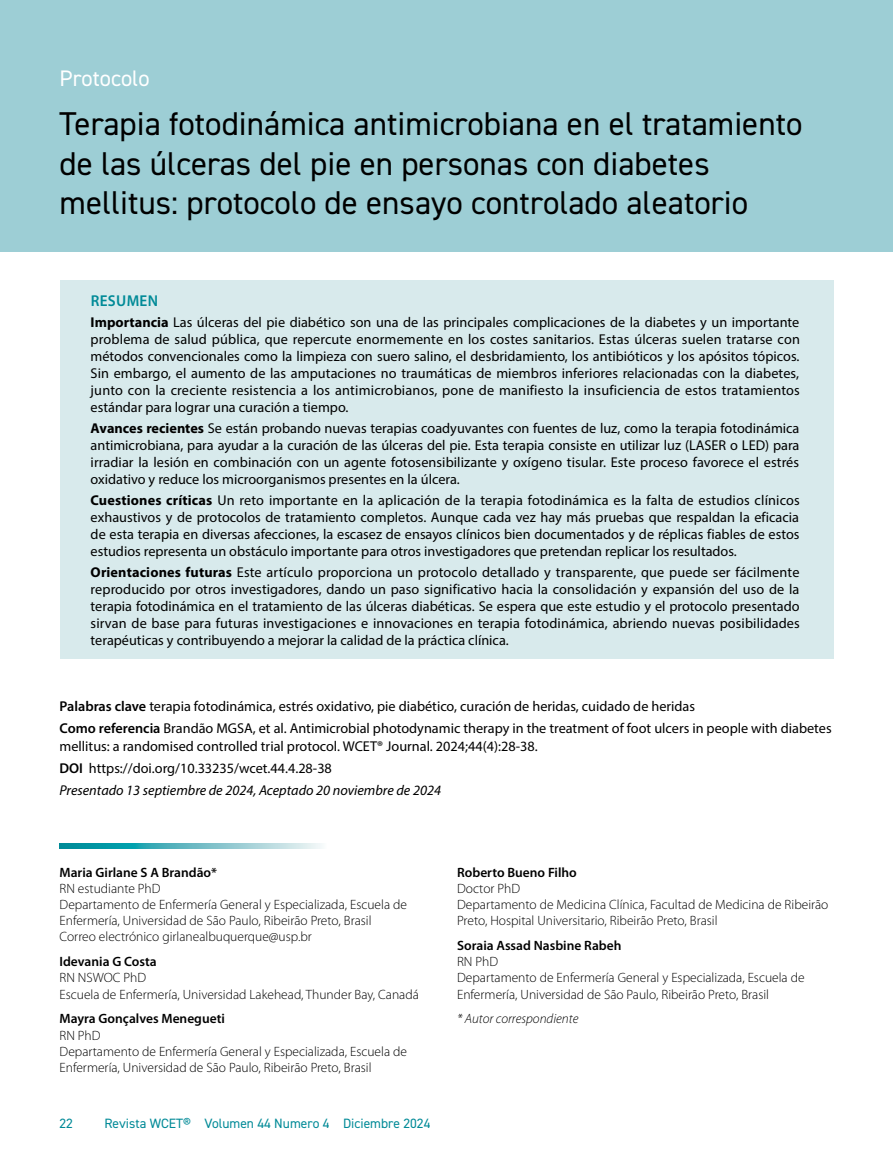
<style>
.page{position:relative;width:893px;height:1149px;background:#fff}
.page>*{position:absolute;margin:0;border:0;box-sizing:border-box;transform-origin:0 0}
.t1{font:33px/39.6px "DIN2014";color:#000}
.t2{font:22.5px "DIN2014";color:#fff}
.t3{font:600 15.75px "Myriad Pro";letter-spacing:.02em;color:#008a97}
.t4{font:14.25px/17px "Myriad Pro";color:#000;text-align:justify}
.t5{font:300 13.5px/16.2px "Myriad Pro";color:#000}
.t6{font:600 13.5px "Myriad Pro";color:#000}
.t7{font:13.5px "DIN2014";color:#008a97}
.t8{font:italic 300 13.5px "Myriad Pro";color:#000}
.s1{font-weight:700}
.s2{font-weight:600}
.s3{font-style:italic}
</style>
<div class="page">
<div style="left:0;top:0;width:893px;height:251px;background:#9dced5"></div>
<div style="left:60px;top:280px;width:773px;height:378px;background:#d8eaec"></div>
<svg style="left:60px;top:843px;width:262px;height:4px"></svg>
<h2 class="t2" style="left:60px;top:64px;width:91px">Protocolo</h2>
<h1 class="t1" style="left:60px;top:103px;width:744px">Terapia fotodinámica antimicrobiana en el tratamiento de las úlceras del pie en personas con diabetes mellitus: protocolo de ensayo controlado aleatorio</h1>
<p class="t3" style="left:91px;top:290px;width:69px">RESUMEN</p>
<p class="t4" style="left:91px;top:313px;width:711px"><span class="s1">Importancia</span> Las úlceras del pie diabético son una de las principales complicaciones de la diabetes y un importante problema de salud pública, que repercute enormemente en los costes sanitarios. Estas úlceras suelen tratarse con métodos convencionales como la limpieza con suero salino, el desbridamiento, los antibióticos y los apósitos tópicos.<br>Sin embargo, el aumento de las amputaciones no traumáticas de miembros inferiores relacionadas con la diabetes, junto con la creciente resistencia a los antimicrobianos, pone de manifiesto la insuficiencia de estos tratamientos estándar para lograr una curación a tiempo.</p>
<p class="t4" style="left:91px;top:419px;width:710px"><span class="s1">Avances recientes</span> Se están probando nuevas terapias coadyuvantes con fuentes de luz, como la terapia fotodinámica antimicrobiana, para ayudar a la curación de las úlceras del pie. Esta terapia consiste en utilizar luz (LASER o LED) para irradiar la lesión en combinación con un agente fotosensibilizante y oxígeno tisular. Este proceso favorece el estrés oxidativo y reduce los microorganismos presentes en la úlcera.</p>
<p class="t4" style="left:91px;top:491px;width:711px"><span class="s1">Cuestiones críticas</span> Un reto importante en la aplicación de la terapia fotodinámica es la falta de estudios clínicos exhaustivos y de protocolos de tratamiento completos. Aunque cada vez hay más pruebas que respaldan la eficacia de esta terapia en diversas afecciones, la escasez de ensayos clínicos bien documentados y de réplicas fiables de estos estudios representa un obstáculo importante para otros investigadores que pretendan replicar los resultados.</p>
<p class="t4" style="left:91px;top:563px;width:711px"><span class="s1">Orientaciones futuras</span> Este artículo proporciona un protocolo detallado y transparente, que puede ser fácilmente reproducido por otros investigadores, dando un paso significativo hacia la consolidación y expansión del uso de la terapia fotodinámica en el tratamiento de las úlceras diabéticas. Se espera que este estudio y el protocolo presentado sirvan de base para futuras investigaciones e innovaciones en terapia fotodinámica, abriendo nuevas posibilidades terapéuticas y contribuyendo a mejorar la calidad de la práctica clínica.</p>
<p class="t4" style="left:60px;top:694px;width:774px;line-height:22.2px"><span class="s2">Palabras clave</span> terapia fotodinámica, estrés oxidativo, pie diabético, curación de heridas, cuidado de heridas<br><span class="s2">Como referencia</span> Brandão MGSA, et al. Antimicrobial photodynamic therapy in the treatment of foot ulcers in people with diabetes</p>
<p class="t4" style="left:60px;top:734px;width:480px;line-height:22.2px;text-align:left">mellitus: a randomised controlled trial protocol. WCET® Journal. 2024;44(4):28-38.<br><span class="s2">DOI</span> https://doi.org/10.33235/wcet.44.4.28-38<br><span class="s3">Presentado 13 septiembre de 2024, Aceptado 20 noviembre de 2024</span></p>
<p class="t6" style="left:60px;top:863px;width:159px">Maria Girlane S A Brandão*</p>
<p class="t5" style="left:60px;top:880px;width:349px">RN estudiante PhD<br>Departamento de Enfermería General y Especializada, Escuela de Enfermería, Universidad de São Paulo, Ribeirão Preto, Brasil Correo electrónico girlanealbuquerque@usp.br</p>
<p class="t6" style="left:60px;top:952px;width:99px">Idevania G Costa</p>
<p class="t5" style="left:60px;top:969px;width:361px">RN NSWOC PhD<br>Escuela de Enfermería, Universidad Lakehead, Thunder Bay, Canadá</p>
<p class="t6" style="left:60px;top:1009px;width:167px">Mayra Gonçalves Menegueti</p>
<p class="t5" style="left:60px;top:1026px;width:349px">RN PhD<br>Departamento de Enfermería General y Especializada, Escuela de<br>Enfermería, Universidad de São Paulo, Ribeirão Preto, Brasil</p>
<p class="t7" style="left:60px;top:1114px;width:15px">22</p>
<p class="t7" style="left:105px;top:1114px;width:327px">Revista WCET® Volumen 44 Numero 4 Diciembre 2024</p>
<p class="t6" style="left:457px;top:863px;width:121px">Roberto Bueno Filho</p>
<p class="t5" style="left:457px;top:880px;width:373px">Doctor PhD<br>Departamento de Medicina Clínica, Facultad de Medicina de Ribeirão<br>Preto, Hospital Universitario, Ribeirão Preto, Brasil</p>
<p class="t6" style="left:457px;top:936px;width:166px">Soraia Assad Nasbine Rabeh</p>
<p class="t5" style="left:457px;top:953px;width:349px">RN PhD<br>Departamento de Enfermería General y Especializada, Escuela de<br>Enfermería, Universidad de São Paulo, Ribeirão Preto, Brasil</p>
<p class="t8" style="left:457px;top:1010px;width:123px">* Autor correspondiente</p>
</div>
